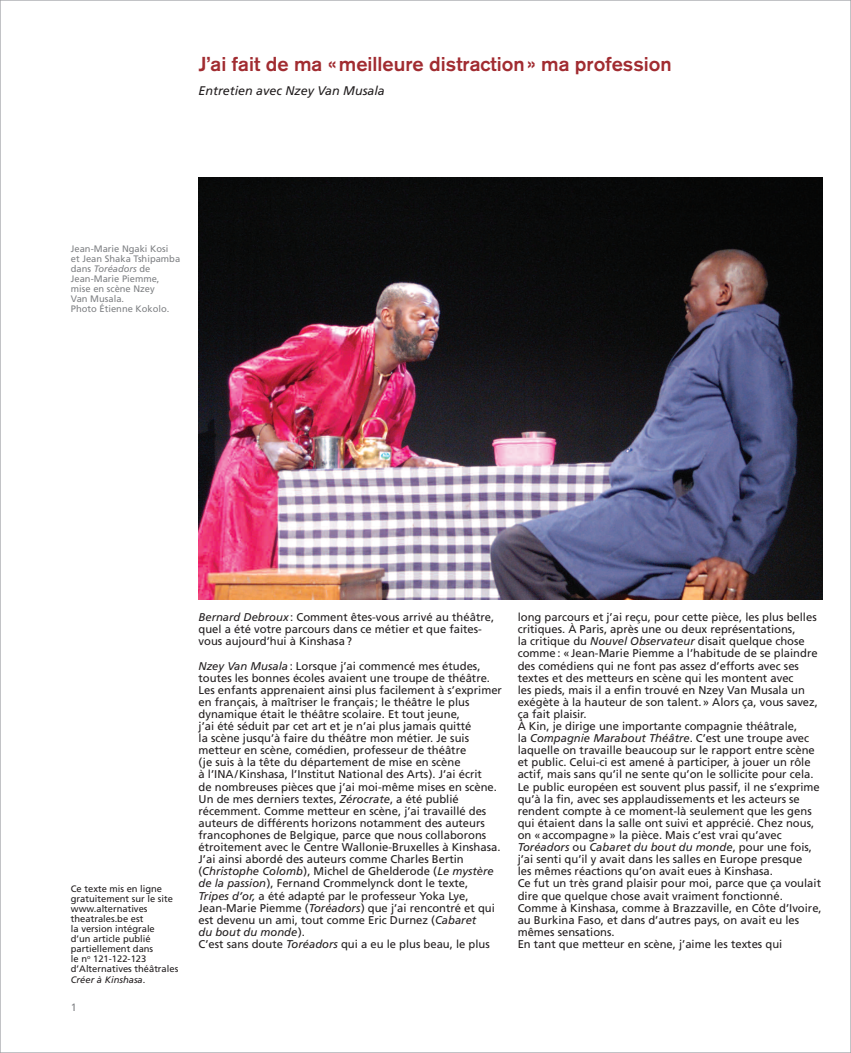
<style>
.page{position:relative;width:851px;height:1053px;background:#fff}
.page>*{position:absolute;margin:0;border:0;box-sizing:border-box;transform-origin:0 0}
.t1{font:500 20px "Akzidenz Grotesk BE";color:#a12c31}
.t2{font:italic 12.5px "Frutiger";color:#231f20}
.t3{font:11.25px/12.1px "Frutiger LT Std";color:#231f20}
.t4{font:italic 11.25px "Frutiger";color:#231f20}
.t5{font:10.62px "Frutiger LT Std";color:#808285}
.t6{font:9.38px/10.1px "Frutiger LT Std";color:#231f20}
.t7{font:9.38px/10.1px "Frutiger LT Std";color:#808285}
.t8{font:italic 9.38px "Frutiger";color:#808285}
.t9{font:italic 9.38px "Frutiger";color:#231f20}
.s1{font-family:"Frutiger LT Std";font-style:normal}
.s2{font-family:"Frutiger";font-style:italic}
</style>
<div class="page">
<img style="left:198px;top:177px;width:624px;height:422px">
<h1 class="t1" style="left:198px;top:57px;width:474px">J’ai fait de ma «meilleure distraction» ma profession</h1>
<p class="t2" style="left:198px;top:86px;width:188px">Entretien avec Nzey Van Musala</p>
<p class="t7" style="left:71px;top:244px;width:111px">Jean-Marie Ngaki Kosi<br>et Jean Shaka Tshipamba</p>
<p class="t8" style="left:71px;top:265px;width:81px"><span class="s1">dans</span> Toréadors <span class="s1">de</span></p>
<p class="t7" style="left:71px;top:274px;width:100px">Jean-Marie Piemme, mise en scène Nzey<br>Van Musala.<br>Photo Étienne Kokolo.</p>
<p class="t6" style="left:71px;top:884px;width:109px">Ce texte mis en ligne gratuitement sur le site www.alternatives theatrales.be est<br>la version intégrale<br>d’un article publié partiellement dans<br>le n<sup>o</sup> 121-122-123 d’Alternatives théâtrales</p>
<p class="t9" style="left:71px;top:975px;width:76px">Créer à Kinshasa<span class="s1">.</span></p>
<p class="t5" style="left:71px;top:1003px;width:7px">1</p>
<p class="t3" style="left:198px;top:612px;width:297px"><span class="s2">Bernard Debroux</span> : Comment êtes-vous arrivé au théâtre, quel a été votre parcours dans ce métier et que faites&shy;vous aujourd’hui à Kinshasa?</p>
<p class="t3" style="left:198px;top:660px;width:305px"><span class="s2">Nzey Van Musala</span>: Lorsque j’ai commencé mes études, toutes les bonnes écoles avaient une troupe de théâtre.<br>Les enfants apprenaient ainsi plus facilement à s’exprimer en français, à maîtriser le français; le théâtre le plus dynamique était le théâtre scolaire. Et tout jeune,<br>j’ai été séduit par cet art et je n’ai plus jamais quitté<br>la scène jusqu’à faire du théâtre mon métier. Je suis metteur en scène, comédien, professeur de théâtre<br>(je suis à la tête du département de mise en scène<br>à l’INA/Kinshasa, l’Institut National des Arts). J’ai écrit<br>de nombreuses pièces que j’ai moi-même mises en scène.<br>Un de mes derniers textes, <span class="s2">Zérocrate</span>, a été publié récemment. Comme metteur en scène, j’ai travaillé des auteurs de différents horizons notamment des auteurs francophones de Belgique, parce que nous collaborons étroitement avec le Centre Wallonie-Bruxelles à Kinshasa.<br>J’ai ainsi abordé des auteurs comme Charles Bertin</p>
<p class="t4" style="left:198px;top:866px;width:297px"><span class="s1">(</span>Christophe Colomb<span class="s1">), Michel de Ghelderode (</span>Le mystère</p>
<p class="t3" style="left:198px;top:878px;width:298px"><span class="s2">de la passion</span>), Fernand Crommelynck dont le texte, <span class="s2">Tripes d’or,</span> a été adapté par le professeur Yoka Lye, Jean-Marie Piemme (<span class="s2">Toréadors</span>) que j’ai rencontré et qui est devenu un ami, tout comme Eric Durnez (<span class="s2">Cabaret</span></p>
<p class="t4" style="left:198px;top:927px;width:108px">du bout du monde<span class="s1">).</span></p>
<p class="t3" style="left:198px;top:938px;width:293px">C’est sans doute <span class="s2">Toréadors</span> qui a eu le plus beau, le plus</p>
<p class="t3" style="left:517px;top:612px;width:302px">long parcours et j’ai reçu, pour cette pièce, les plus belles critiques. À Paris, après une ou deux représentations,<br>la critique du <span class="s2">Nouvel Observateur</span> disait quelque chose comme: «Jean-Marie Piemme a l’habitude de se plaindre des comédiens qui ne font pas assez d’efforts avec ses textes et des metteurs en scène qui les montent avec<br>les pieds, mais il a enfin trouvé en Nzey Van Musala un exégète à la hauteur de son talent.» Alors ça, vous savez, ça fait plaisir.<br>À Kin, je dirige une importante compagnie théâtrale,</p>
<p class="t4" style="left:517px;top:733px;width:293px"><span class="s1">la</span> Compagnie Marabout Théâtre<span class="s1">. C’est une troupe avec</span></p>
<p class="t3" style="left:517px;top:745px;width:303px">laquelle on travaille beaucoup sur le rapport entre scène et public. Celui-ci est amené à participer, à jouer un rôle actif, mais sans qu’il ne sente qu’on le sollicite pour cela.<br>Le public européen est souvent plus passif, il ne s’exprime qu’à la fin, avec ses applaudissements et les acteurs se rendent compte à ce moment-là seulement que les gens qui étaient dans la salle ont suivi et apprécié. Chez nous, on «accompagne» la pièce. Mais c’est vrai qu’avec</p>
<p class="t4" style="left:517px;top:842px;width:296px">Toréadors <span class="s1">ou</span> Cabaret du bout du monde<span class="s1">, pour une fois,</span></p>
<p class="t3" style="left:517px;top:854px;width:305px">j’ai senti qu’il y avait dans les salles en Europe presque<br>les mêmes réactions qu’on avait eues à Kinshasa.<br>Ce fut un très grand plaisir pour moi, parce que ça voulait dire que quelque chose avait vraiment fonctionné.<br>Comme à Kinshasa, comme à Brazzaville, en Côte d’Ivoire, au Burkina Faso, et dans d’autres pays, on avait eu les mêmes sensations.<br>En tant que metteur en scène, j’aime les textes qui</p>
</div>
